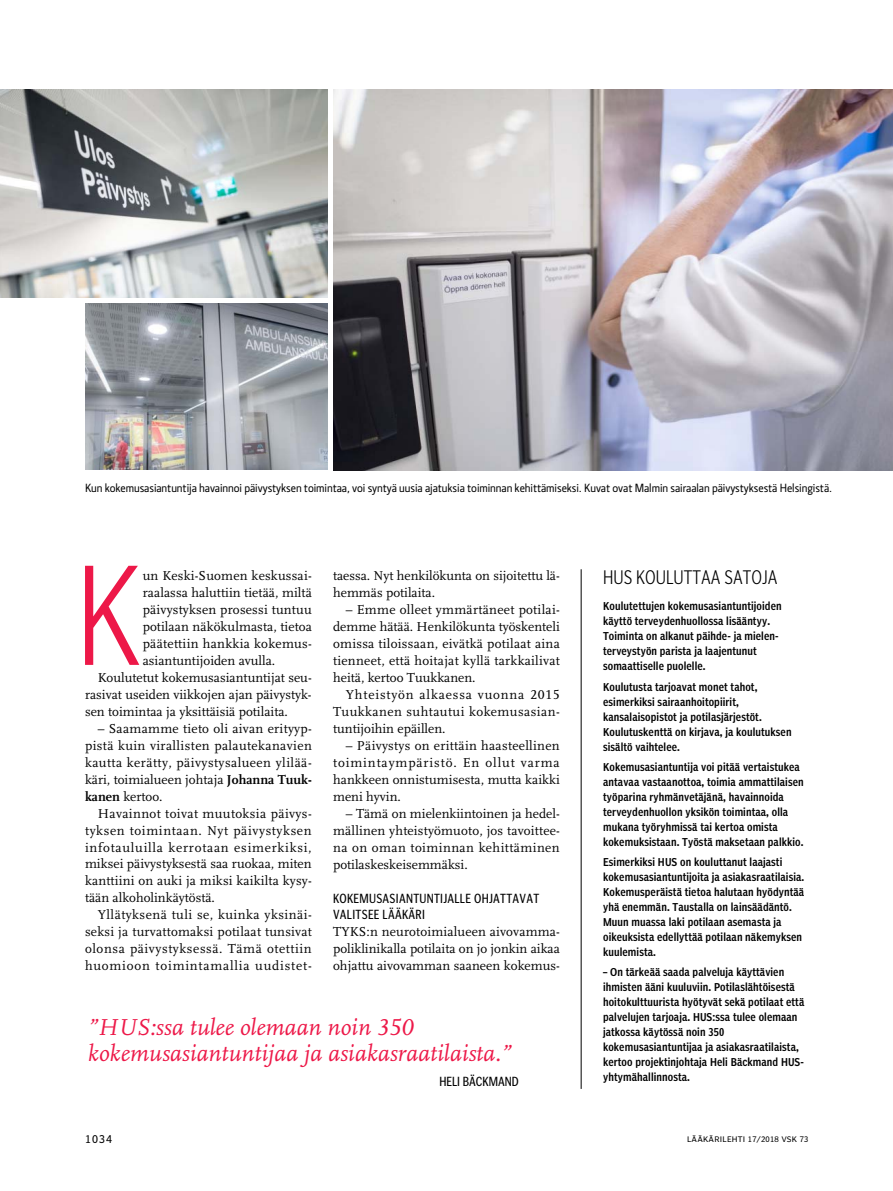
<style>
.page{position:relative;width:893px;height:1191px;background:#fff}
.page>*{position:absolute;margin:0;border:0;box-sizing:border-box;transform-origin:0 0}
.t1{font:300 146.85px "Poynter Gothic Text Cond";color:#ed1848}
.t2{font:italic 24px/25.5px "Scala LF";color:#ed1848}
.t3{font:300 20.25px "Poynter Gothic Text Cond";color:#000}
.t4{font:13.5px/17px "Scala LF";letter-spacing:.005em;color:#000;text-align:justify}
.t5{font:13.5px "Poynter Gothic Text Cond";letter-spacing:.02em;color:#000}
.t6{font:13.5px "Poynter Gothic Text Cond";color:#000}
.t7{font:500 12px "Section";letter-spacing:-.005em;color:#000}
.t8{font:10.65px/15px "Poynter Agate Two Comp";letter-spacing:.01em;color:#000}
.t9{font:10.5px "Poynter Agate Zero";color:#000}
.t10{font:7.5px "Poynter Agate Zero";letter-spacing:.03em;color:#000}
.s1{font-weight:700}
</style>
<div class="page">
<img style="left:85px;top:303px;width:242px;height:167px">
<img style="left:333px;top:89px;width:560px;height:381px">
<hr style="left:581px;top:569px;width:1px;height:520px;background:#000">
<img style="left:0;top:89px;width:327px;height:209px">
<p class="t7" style="left:85px;top:481px;width:749px">Kun kokemusasiantuntija havainnoi päivystyksen toimintaa, voi syntyä uusia ajatuksia toiminnan kehittämiseksi. Kuvat ovat Malmin sairaalan päivystyksestä Helsingistä.</p>
<h1 class="t1" style="left:76px;top:527px;width:66px">K</h1>
<p class="t4" style="left:143px;top:567px;width:170px">un Keski-Suomen keskussai-</p>
<p class="t4" style="left:143px;top:584px;width:171px">raalassa haluttiin tietää, miltä</p>
<p class="t4" style="left:143px;top:601px;width:171px">päivystyksen prosessi tuntuu</p>
<p class="t4" style="left:143px;top:618px;width:171px">potilaan näkökulmasta, tietoa</p>
<p class="t4" style="left:143px;top:635px;width:171px">päätettiin hankkia kokemus-</p>
<p class="t4" style="left:143px;top:652px;width:134px">asiantuntijoiden avulla.</p>
<p class="t4" style="left:98px;top:669px;width:215px">Koulutetut kokemusasiantuntijat seu-</p>
<p class="t4" style="left:85px;top:686px;width:228px">rasivat useiden viikkojen ajan päivystyk-</p>
<p class="t4" style="left:85px;top:703px;width:204px">sen toimintaa ja yksittäisiä potilaita.</p>
<p class="t4" style="left:85px;top:720px;width:228px;text-indent:13px">– Saamamme tieto oli aivan erityyp&shy;pistä kuin virallisten palautekanavien kautta kerätty, päivystysalueen ylilää&shy;käri, toimialueen johtaja <span class="s1">Johanna Tuuk&shy;kanen</span> kertoo.</p>
<p class="t4" style="left:85px;top:805px;width:228px;text-indent:13px">Havainnot toivat muutoksia päivys&shy;tyksen toimintaan. Nyt päivystyksen infotauluilla kerrotaan esimerkiksi, miksei päivystyksestä saa ruokaa, miten kanttiini on auki ja miksi kaikilta kysy&shy;tään alkoholinkäytöstä.</p>
<p class="t4" style="left:85px;top:906px;width:228px;text-indent:13px">Yllätyksenä tuli se, kuinka yksinäi&shy;seksi ja turvattomaksi potilaat tunsivat olonsa päivystyksessä. Tämä otettiin huomioon toimintamallia uudistet-</p>
<p class="t4" style="left:333px;top:567px;width:228px">taessa. Nyt henkilökunta on sijoitettu lä&shy;hemmäs potilaita.</p>
<p class="t4" style="left:333px;top:601px;width:228px;text-indent:13px">– Emme olleet ymmärtäneet potilai&shy;demme hätää. Henkilökunta työskenteli omissa tiloissaan, eivätkä potilaat aina tienneet, että hoitajat kyllä tarkkailivat heitä, kertoo Tuukkanen.</p>
<p class="t4" style="left:333px;top:686px;width:228px;text-indent:13px">Yhteistyön alkaessa vuonna 2015<br>Tuukkanen suhtautui kokemusasian&shy;tuntijoihin epäillen.</p>
<p class="t4" style="left:333px;top:737px;width:228px;text-indent:13px">– Päivystys on erittäin haasteellinen toimintaympäristö. En ollut varma hankkeen onnistumisesta, mutta kaikki meni hyvin.</p>
<p class="t4" style="left:333px;top:805px;width:228px;text-indent:13px">– Tämä on mielenkiintoinen ja hedel&shy;mällinen yhteistyömuoto, jos tavoittee&shy;na on oman toiminnan kehittäminen potilaskeskeisemmäksi.</p>
<p class="t5" style="left:333px;top:890px;width:168px">KOKEMUSASIANTUNTIJALLE OHJATTA</p>
<p class="t5" style="left:520px;top:890px;width:15px">VAT</p>
<p class="t5" style="left:333px;top:907px;width:93px">VALITSEE LÄÄKÄRI</p>
<p class="t4" style="left:333px;top:923px;width:228px">TYKS:n neurotoimialueen aivovamma&shy;poliklinikalla potilaita on jo jonkin aikaa ohjattu aivovamman saaneen kokemus-</p>
<h2 class="t2" style="left:88px;top:1015px;width:425px">”HUS:ssa tulee olemaan noin 350 kokemusasiantuntijaa ja asiakasraatilaista.”</h2>
<p class="t6" style="left:439px;top:1073px;width:81px">HELI BÄCKMAND</p>
<h3 class="t3" style="left:603px;top:565px;width:176px">HUS KOULUTTAA SATOJA</h3>
<p class="t8" style="left:603px;top:599px;width:180px">Koulutettujen kokemusasiantuntijoiden käyttö terveydenhuollossa lisääntyy.<br>Toiminta on alkanut päihde- ja mielen&shy;terveystyön parista ja laajentunut somaattiselle puolelle.</p>
<p class="t8" style="left:603px;top:679px;width:190px">Koulutusta tarjoavat monet tahot, esimerkiksi sairaanhoitopiirit, kansalaisopistot ja potilasjärjestöt.<br>Koulutuskenttä on kirjava, ja koulutuksen sisältö vaihtelee.</p>
<p class="t8" style="left:603px;top:759px;width:202px">Kokemusasiantuntija voi pitää vertaistukea antavaa vastaanottoa, toimia ammattilaisen työparina ryhmänvetäjänä, havainnoida terveydenhuollon yksikön toimintaa, olla mukana työryhmissä tai kertoa omista kokemuksistaan. Työstä maksetaan palkkio.</p>
<p class="t8" style="left:603px;top:854px;width:203px">Esimerkiksi HUS on kouluttanut laajasti kokemusasiantuntijoita ja asiakasraatilaisia.<br>Kokemusperäistä tietoa halutaan hyödyntää yhä enemmän. Taustalla on lainsäädäntö.<br>Muun muassa laki potilaan asemasta ja oikeuksista edellyttää potilaan näkemyksen kuulemista.</p>
<p class="t8" style="left:603px;top:964px;width:203px">– On tärkeää saada palveluja käyttävien ihmisten ääni kuuluviin. Potilaslähtöisestä hoitokulttuurista hyötyvät sekä potilaat että palvelujen tarjoaja. HUS:ssa tulee olemaan jatkossa käytössä noin 350 kokemusasiantuntijaa ja asiakasraatilaista, kertoo projektinjohtaja Heli Bäckmand HUS&shy;yhtymähallinnosta.</p>
<p class="t9" style="left:85px;top:1132px;width:29px">1034</p>
<p class="t10" style="left:687px;top:1135px;width:123px">LÄÄKÄRILEHTI 17/2018 VSK 73</p>
</div>
